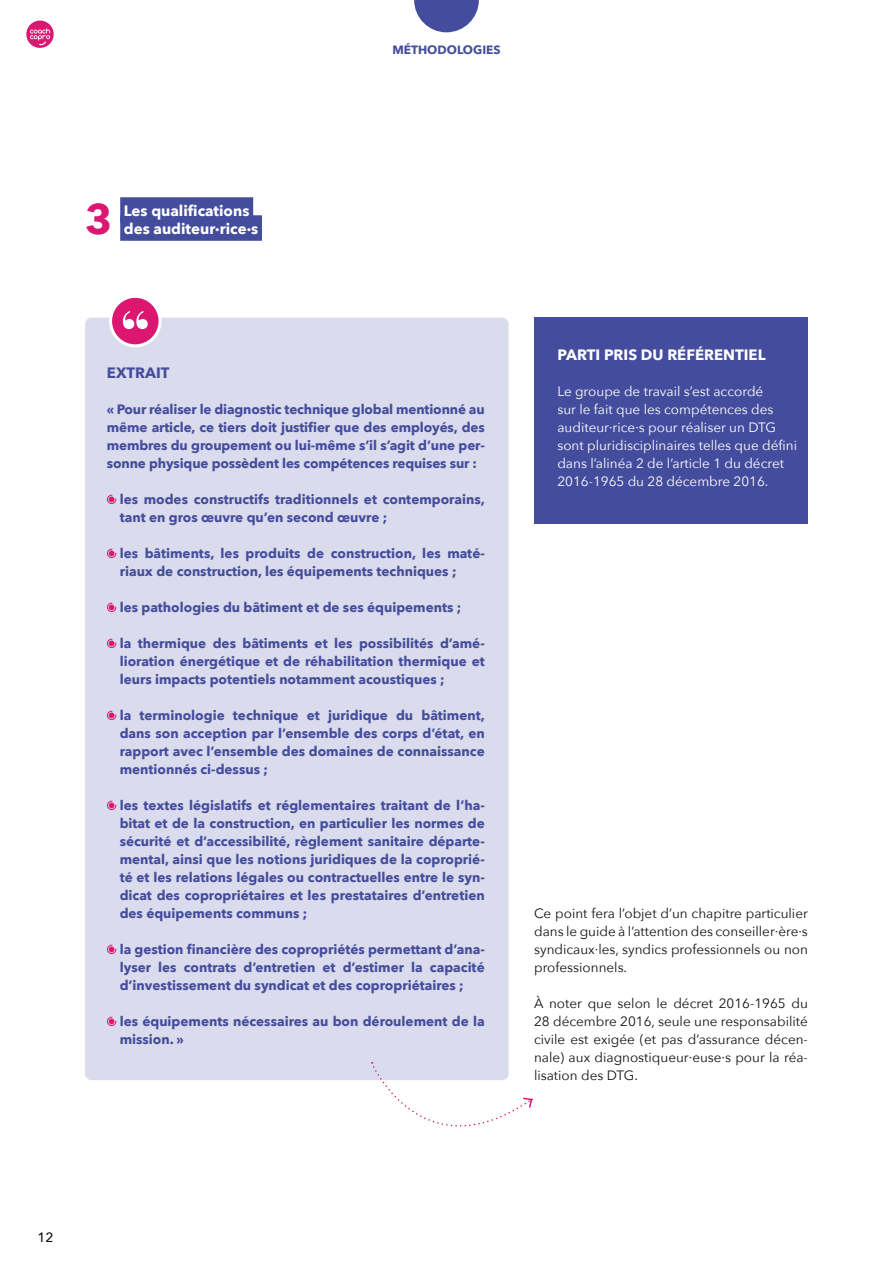
<style>
.page{position:relative;width:893px;height:1263px;background:#fff}
.page>*{position:absolute;margin:0;border:0;box-sizing:border-box;transform-origin:0 0}
.t1{font:700 42px "Avenir Next";color:#db1771}
.t2{font:700 15px/18px "Avenir Next";color:#fff}
.t3{font:700 15px "Avenir Next";color:#444d9d}
.t4{font:700 13.5px/18px "Avenir Next";color:#444d9d;text-align:justify}
.t5{font:13.5px/18px "Avenir Next";color:#121212;text-align:justify}
.t6{font:13.5px/18px "Avenir Next";color:#fff}
.t7{font:500 13.5px "Avenir Next";color:#121212}
.t8{font:700 12px "Avenir Next";color:#444d9d}
</style>
<div class="page">
<div style="left:26px;top:21px;width:28px;height:27px;background:#db1771;border-radius:50%"></div>
<svg style="left:30px;top:28px;width:20px;height:17px"></svg>
<div style="left:85px;top:318px;width:424px;height:762px;background:#dadbec;border-radius:6px"></div>
<div style="left:120px;top:197px;width:133px;height:26px;background:#444d9d"></div>
<div style="left:120px;top:215px;width:142px;height:26px;background:#444d9d"></div>
<svg style="left:107px;top:495px;width:9px;height:9px"></svg>
<svg style="left:107px;top:549px;width:9px;height:9px"></svg>
<svg style="left:107px;top:603px;width:9px;height:9px"></svg>
<svg style="left:107px;top:639px;width:9px;height:9px"></svg>
<svg style="left:107px;top:711px;width:9px;height:9px"></svg>
<svg style="left:107px;top:801px;width:9px;height:9px"></svg>
<svg style="left:107px;top:945px;width:9px;height:9px"></svg>
<svg style="left:107px;top:1017px;width:9px;height:9px"></svg>
<div style="left:534px;top:318px;width:274px;height:206px;background:#444d9d"></div>
<div style="left:111px;top:296px;width:49px;height:50px;background:#db1771;border-radius:50%"></div>
<div style="left:109px;top:295px;width:53px;height:52px;border:3px solid #fff;border-radius:50%"></div>
<svg style="left:123px;top:311px;width:25px;height:18px"></svg>
<svg style="left:372px;top:1062px;width:161px;height:65px"></svg>
<svg style="left:414px;top:0;width:65px;height:32px"></svg>
<p class="t8" style="left:392px;top:39px;width:110px">MÉTHODOLOGIES</p>
<h1 class="t1" style="left:85px;top:183px;width:29px">3</h1>
<p class="t2" style="left:124px;top:202px;width:136px">Les qualifications des auditeur·rice·s</p>
<p class="t3" style="left:107px;top:360px;width:64px">EXTRAIT</p>
<p class="t4" style="left:107px;top:400px;width:379px">« Pour réaliser le diagnostic technique global mentionné au même article, ce tiers doit justifier que des employés, des membres du groupement ou lui-même s’il s’agit d’une per&shy;sonne physique possèdent les compétences requises sur :</p>
<p class="t4" style="left:120px;top:490px;width:367px">les modes constructifs traditionnels et contemporains, tant en gros œuvre qu’en second œuvre ;</p>
<p class="t4" style="left:120px;top:544px;width:367px">les bâtiments, les produits de construction, les maté&shy;riaux de construction, les équipements techniques ;</p>
<p class="t4" style="left:120px;top:598px;width:343px">les pathologies du bâtiment et de ses équipements ;</p>
<p class="t4" style="left:120px;top:634px;width:367px">la thermique des bâtiments et les possibilités d’amé&shy;lioration énergétique et de réhabilitation thermique et leurs impacts potentiels notamment acoustiques ;</p>
<p class="t4" style="left:120px;top:706px;width:367px">la terminologie technique et juridique du bâtiment, dans son acception par l’ensemble des corps d’état, en rapport avec l’ensemble des domaines de connaissance mentionnés ci-dessus ;</p>
<p class="t4" style="left:120px;top:796px;width:367px">les textes législatifs et réglementaires traitant de l’ha&shy;bitat et de la construction, en particulier les normes de sécurité et d’accessibilité, règlement sanitaire départe&shy;mental, ainsi que les notions juridiques de la coproprié&shy;té et les relations légales ou contractuelles entre le syn&shy;dicat des copropriétaires et les prestataires d’entretien des équipements communs ;</p>
<p class="t4" style="left:120px;top:940px;width:367px">la gestion financière des copropriétés permettant d’ana&shy;lyser les contrats d’entretien et d’estimer la capacité d’investissement du syndicat et des copropriétaires ;</p>
<p class="t4" style="left:120px;top:1012px;width:366px">les équipements nécessaires au bon déroulement de la mission. »</p>
<p class="t2" style="left:557px;top:346px;width:210px">PARTI PRIS DU RÉFÉRENTIEL</p>
<p class="t6" style="left:557px;top:382px;width:241px">Le groupe de travail s’est accordé<br>sur le fait que les compétences des auditeur·rice·s pour réaliser un DTG sont pluridisciplinaires telles que défini dans l’alinéa 2 de l’article 1 du décret 2016-1965 du 28 décembre 2016.</p>
<p class="t5" style="left:534px;top:904px;width:275px">Ce point fera l’objet d’un chapitre particulier dans le guide à l’attention des conseiller·ère·s syndicaux·les, syndics professionnels ou non professionnels.</p>
<p class="t5" style="left:534px;top:994px;width:275px">À noter que selon le décret 2016-1965 du 28 décembre 2016, seule une responsabilité civile est exigée (et pas d’assurance décen&shy;nale) aux diagnostiqueur·euse·s pour la réa&shy;lisation des DTG.</p>
<p class="t7" style="left:38px;top:1226px;width:18px">12</p>
</div>
